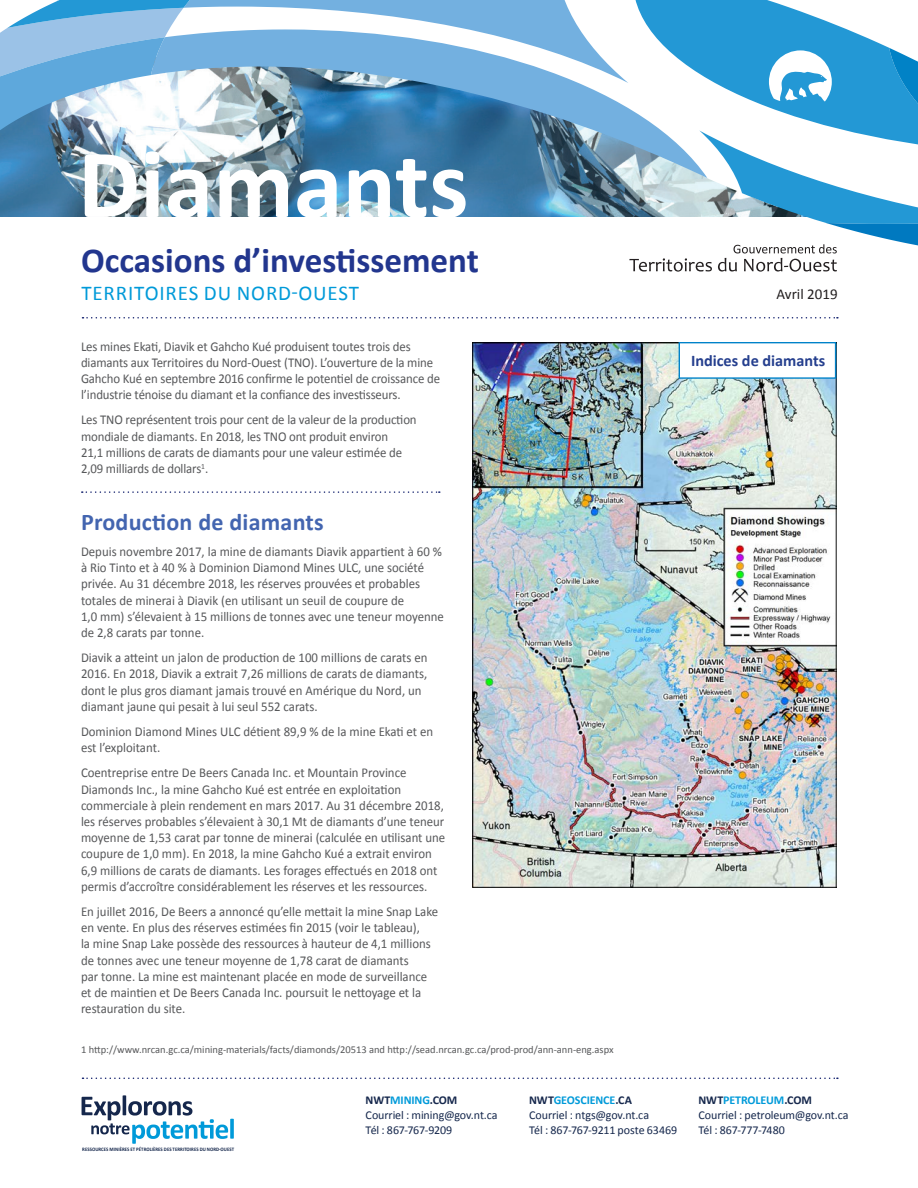
<style>
.page{position:relative;width:918px;height:1188px;background:#fff}
.page>*{position:absolute;margin:0;border:0;box-sizing:border-box;transform-origin:0 0}
.t1{font:700 98.85px "Calibri";color:#fff}
.t2{font:700 35.1px "Calibri";color:#22368e}
.subHead{font:700 24px "Calibri";letter-spacing:.01em;color:#4365b0}
.t3{font:21px "Calibri";letter-spacing:.04em;color:#009ad9}
.t4{font:700 16.2px "Calibri";color:#253f8e}
.t5{font:15px "Calibri";color:#231f20}
.BodyText{font:13.5px/16.2px "Calibri";color:#57585a;scale:.95 1}
.t6{font:12px/15px "Calibri";letter-spacing:-.01em;color:#15274c}
.t7{font:10.5px "Calibri";color:#57585a}
.t8{font:700 5.25px "Calibri";letter-spacing:.01em;color:#15274c;scale:.92 1}
.s1{font-weight:700}
.s2{font-weight:700;color:#009ad9}
</style>
<div class="page">
<svg style="left:82px;top:1095px;width:152px;height:49px"></svg>
<svg style="left:82px;top:1078px;width:756px;height:1px"></svg>
<svg style="left:82px;top:317px;width:756px;height:2px"></svg>
<img style="left:473px;top:342px;width:364px;height:546px">
<div style="left:679px;top:342px;width:157px;height:37px;background:#fff;border:1px solid #0082c9"></div>
<svg style="left:82px;top:491px;width:358px;height:2px"></svg>
<svg style="left:0;top:0;width:918px;height:272px"></svg>
<p class="t1" style="left:78px;top:114px;width:392px">Diamants</p>
<h2 class="t2" style="left:81px;top:236px;width:399px">Occasions d’investissement</h2>
<h3 class="t3" style="left:81px;top:279px;width:279px">TERRITOIRES DU NORD-OUEST</h3>
<p class="t5" style="left:777px;top:284px;width:63px">Avril 2019</p>
<p class="BodyText" style="left:81px;top:338px;width:379px">Les mines Ekati, Diavik et Gahcho Kué produisent toutes trois des diamants aux Territoires du Nord-Ouest (TNO). L’ouverture de la mine Gahcho Kué en septembre 2016 confirme le potentiel de croissance de l’industrie ténoise du diamant et la confiance des investisseurs.</p>
<p class="BodyText" style="left:81px;top:411px;width:355px">Les TNO représentent trois pour cent de la valeur de la production mondiale de diamants. En 2018, les TNO ont produit environ<br>21,1 millions de carats de diamants pour une valeur estimée de 2,09 milliards de dollars<sup>1</sup>.</p>
<p class="subHead" style="left:81px;top:505px;width:244px">Production de diamants</p>
<p class="BodyText" style="left:81px;top:543px;width:384px">Depuis novembre 2017, la mine de diamants Diavik appartient à 60 % à Rio Tinto et à 40 % à Dominion Diamond Mines ULC, une société privée. Au 31 décembre 2018, les réserves prouvées et probables totales de minerai à Diavik (en utilisant un seuil de coupure de<br>1,0 mm) s’élevaient à 15 millions de tonnes avec une teneur moyenne de 2,8 carats par tonne.</p>
<p class="BodyText" style="left:81px;top:649px;width:366px">Diavik a atteint un jalon de production de 100 millions de carats en 2016. En 2018, Diavik a extrait 7,26 millions de carats de diamants, dont le plus gros diamant jamais trouvé en Amérique du Nord, un diamant jaune qui pesait à lui seul 552 carats.</p>
<p class="BodyText" style="left:81px;top:723px;width:372px">Dominion Diamond Mines ULC détient 89,9 % de la mine Ekati et en est l’exploitant.</p>
<p class="BodyText" style="left:81px;top:764px;width:385px">Coentreprise entre De Beers Canada Inc. et Mountain Province Diamonds Inc., la mine Gahcho Kué est entrée en exploitation commerciale à plein rendement en mars 2017. Au 31 décembre 2018, les réserves probables s’élevaient à 30,1 Mt de diamants d’une teneur moyenne de 1,53 carat par tonne de minerai (calculée en utilisant une coupure de 1,0 mm). En 2018, la mine Gahcho Kué a extrait environ 6,9 millions de carats de diamants. Les forages effectués en 2018 ont permis d’accroître considérablement les réserves et les ressources.</p>
<p class="BodyText" style="left:81px;top:903px;width:377px">En juillet 2016, De Beers a annoncé qu’elle mettait la mine Snap Lake en vente. En plus des réserves estimées fin 2015 (voir le tableau),<br>la mine Snap Lake possède des ressources à hauteur de 4,1 millions de tonnes avec une teneur moyenne de 1,78 carat de diamants<br>par tonne. La mine est maintenant placée en mode de surveillance et de maintien et De Beers Canada Inc. poursuit le nettoyage et la restauration du site.</p>
<p class="t7" style="left:81px;top:1042px;width:534px">1 http://www.nrcan.gc.ca/mining-materials/facts/diamonds/20513 and http://sead.nrcan.gc.ca/prod-prod/ann-ann-eng.aspx</p>
<p class="t4" style="left:691px;top:350px;width:136px">Indices de diamants</p>
<p class="t8" style="left:82px;top:1146px;width:167px">RESSOURCES MINIÈRES ET PÉTROLIÈRES DES TERRITOIRES DU NORD-OUEST</p>
<p class="t6" style="left:366px;top:1092px;width:134px"><span class="s1">NWT</span><span class="s2">MINING</span><span class="s1">.COM<br></span>Courriel : mining@gov.nt.ca<br>Tél : 867-767-9209</p>
<p class="t6" style="left:699px;top:1092px;width:152px"><span class="s1">NWT</span><span class="s2">PETROLEUM</span><span class="s1">.COM<br></span>Courriel : petroleum@gov.nt.ca<br>Tél : 867-777-7480</p>
<p class="t6" style="left:529px;top:1092px;width:149px"><span class="s1">NWT</span><span class="s2">GEOSCIENCE</span><span class="s1">.CA<br></span>Courriel : ntgs@gov.nt.ca<br>Tél : 867-767-9211 poste 63469</p>
</div>
